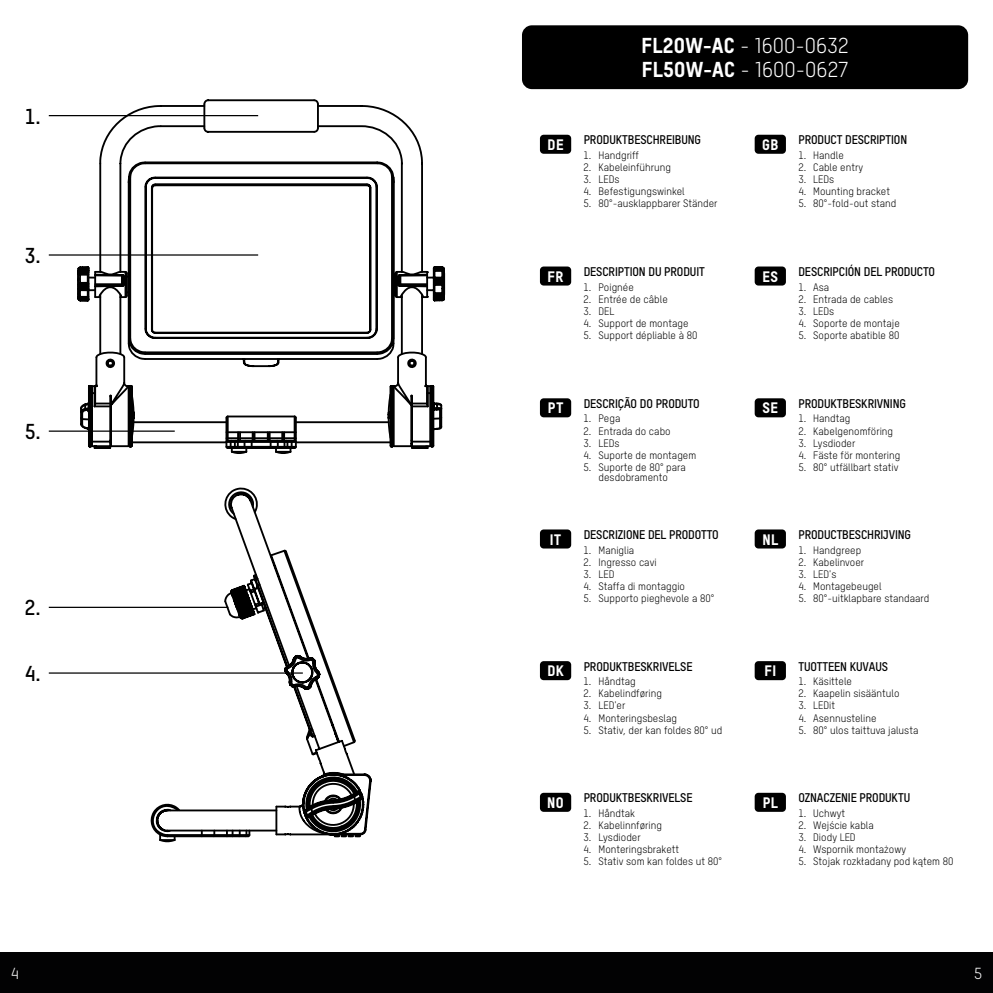
<style>
.page{position:relative;width:993px;height:993px;background:#fff}
.page>*{position:absolute;margin:0;border:0;box-sizing:border-box;transform-origin:0 0}
.t1{font:21px/23.4px "T Star Pro Regular";letter-spacing:.005em;color:#fff}
.t2{font:21px "T Star Pro Bold";color:#000}
.t3{font:15.75px "TSTARPRO";color:#fff}
.t4{font:14.7px "T Star Pro Heavy";letter-spacing:.03em;color:#fff}
.t5{font:12.25px "T Star Pro Bold";letter-spacing:-.01em;color:#000}
.t6{font:10.5px/9.6px "T Star Pro Regular";color:#000;text-align:center}
.s1{font-family:"T Star Pro Heavy"}
</style>
<div class="page">
<div style="left:0;top:951px;width:992px;height:41px;background:#020203"></div>
<hr style="left:49px;top:254px;width:209px;height:1px;background:#000">
<hr style="left:49px;top:672px;width:254px;height:1px;background:#000">
<hr style="left:49px;top:606px;width:179px;height:1px;background:#000">
<hr style="left:49px;top:430px;width:126px;height:1px;background:#000">
<hr style="left:49px;top:115px;width:209px;height:1px;background:#000">
<div style="left:522px;top:25px;width:445px;height:64px;background:#000;border-radius:10px"></div>
<svg style="left:224px;top:487px;width:45px;height:61px"></svg>
<svg style="left:364px;top:773px;width:8px;height:61px"></svg>
<svg style="left:158px;top:548px;width:206px;height:294px"></svg>
<svg style="left:282px;top:653px;width:40px;height:38px"></svg>
<svg style="left:127px;top:99px;width:296px;height:61px"></svg>
<svg style="left:76px;top:160px;width:367px;height:294px"></svg>
<svg style="left:76px;top:264px;width:370px;height:39px"></svg>
<div style="left:539px;top:135px;width:32px;height:19px;background:#000;border-radius:4px"></div>
<div style="left:539px;top:266px;width:32px;height:19px;background:#000;border-radius:4px"></div>
<div style="left:539px;top:398px;width:32px;height:19px;background:#000;border-radius:4px"></div>
<div style="left:539px;top:529px;width:32px;height:19px;background:#000;border-radius:4px"></div>
<div style="left:539px;top:661px;width:32px;height:19px;background:#000;border-radius:4px"></div>
<div style="left:539px;top:792px;width:32px;height:19px;background:#000;border-radius:4px"></div>
<div style="left:754px;top:135px;width:31px;height:19px;background:#000;border-radius:4px"></div>
<div style="left:754px;top:266px;width:31px;height:19px;background:#000;border-radius:4px"></div>
<div style="left:754px;top:398px;width:31px;height:19px;background:#000;border-radius:4px"></div>
<div style="left:754px;top:529px;width:31px;height:19px;background:#000;border-radius:4px"></div>
<div style="left:754px;top:661px;width:31px;height:19px;background:#000;border-radius:4px"></div>
<div style="left:754px;top:792px;width:31px;height:19px;background:#000;border-radius:4px"></div>
<h1 class="t2" style="left:25px;top:101px;width:17px">1.</h1>
<h1 class="t2" style="left:25px;top:240px;width:17px">3.</h1>
<h1 class="t2" style="left:25px;top:416px;width:17px">5.</h1>
<h1 class="t2" style="left:25px;top:592px;width:17px">2.</h1>
<h1 class="t2" style="left:25px;top:658px;width:17px">4.</h1>
<h1 class="t1" style="left:641px;top:33px;width:209px"><span class="s1">FL20W-AC</span> - 1600-0632<br><span class="s1">FL50W-AC</span> - 1600-0627</h1>
<h3 class="t4" style="left:547px;top:133px;width:17px">DE</h3>
<p class="t5" style="left:583px;top:131px;width:119px">PRODUKTBESCHREIBUNG</p>
<p class="t6" style="left:583px;top:149px;width:57px">1. Handgriff</p>
<p class="t6" style="left:583px;top:162px;width:89px">2. Kabeleinführung</p>
<p class="t6" style="left:583px;top:174px;width:37px">3. LEDs</p>
<p class="t6" style="left:583px;top:186px;width:103px">4. Befestigungswinkel</p>
<p class="t6" style="left:583px;top:198px;width:135px">5. 80°-ausklappbarer Ständer</p>
<h3 class="t4" style="left:762px;top:133px;width:18px">GB</h3>
<p class="t5" style="left:798px;top:131px;width:110px">PRODUCT DESCRIPTION</p>
<p class="t6" style="left:798px;top:149px;width:47px">1. Handle</p>
<p class="t6" style="left:798px;top:162px;width:66px">2. Cable entry</p>
<p class="t6" style="left:798px;top:174px;width:37px">3. LEDs</p>
<p class="t6" style="left:798px;top:186px;width:93px">4. Mounting bracket</p>
<p class="t6" style="left:798px;top:198px;width:100px">5. 80°-fold-out stand</p>
<h3 class="t4" style="left:547px;top:265px;width:17px">FR</h3>
<p class="t5" style="left:583px;top:262px;width:123px">DESCRIPTION DU PRODUIT</p>
<p class="t6" style="left:583px;top:281px;width:52px">1. Poignée</p>
<p class="t6" style="left:583px;top:293px;width:86px">2. Entrée de câble</p>
<p class="t6" style="left:583px;top:305px;width:32px">3. DEL</p>
<p class="t6" style="left:583px;top:317px;width:106px">4. Support de montage</p>
<p class="t6" style="left:583px;top:330px;width:115px">5. Support dépliable à 80</p>
<h3 class="t4" style="left:762px;top:265px;width:17px">ES</h3>
<p class="t5" style="left:798px;top:262px;width:138px">DESCRIPCIÓN DEL PRODUCTO</p>
<p class="t6" style="left:798px;top:281px;width:32px">1. Asa</p>
<p class="t6" style="left:798px;top:293px;width:96px">2. Entrada de cables</p>
<p class="t6" style="left:798px;top:305px;width:37px">3. LEDs</p>
<p class="t6" style="left:798px;top:317px;width:103px">4. Soporte de montaje</p>
<p class="t6" style="left:798px;top:330px;width:102px">5. Soporte abatible 80</p>
<h3 class="t4" style="left:547px;top:396px;width:17px">PT</h3>
<p class="t5" style="left:583px;top:394px;width:117px">DESCRIÇÃO DO PRODUTO</p>
<p class="t6" style="left:583px;top:413px;width:38px">1. Pega</p>
<p class="t6" style="left:583px;top:425px;width:89px">2. Entrada do cabo</p>
<p class="t6" style="left:583px;top:437px;width:37px">3. LEDs</p>
<p class="t6" style="left:583px;top:449px;width:114px">4. Suporte de montagem</p>
<p class="t6" style="left:583px;top:461px;width:104px">5. Suporte de 80° para desdobramento</p>
<h3 class="t4" style="left:762px;top:396px;width:17px">SE</h3>
<p class="t5" style="left:798px;top:394px;width:109px">PRODUKTBESKRIVNING</p>
<p class="t6" style="left:798px;top:413px;width:54px">1. Handtag</p>
<p class="t6" style="left:798px;top:425px;width:96px">2. Kabelgenomföring</p>
<p class="t6" style="left:798px;top:437px;width:58px">3. Lysdioder</p>
<p class="t6" style="left:798px;top:449px;width:103px">4. Fäste för montering</p>
<p class="t6" style="left:798px;top:461px;width:102px">5. 80° utfällbart stativ</p>
<h3 class="t4" style="left:549px;top:527px;width:13px">IT</h3>
<p class="t5" style="left:583px;top:525px;width:137px">DESCRIZIONE DEL PRODOTTO</p>
<p class="t6" style="left:583px;top:544px;width:52px">1. Maniglia</p>
<p class="t6" style="left:583px;top:556px;width:74px">2. Ingresso cavi</p>
<p class="t6" style="left:583px;top:568px;width:32px">3. LED</p>
<p class="t6" style="left:583px;top:580px;width:103px">4. Staffa di montaggio</p>
<p class="t6" style="left:583px;top:592px;width:132px">5. Supporto pieghevole a 80°</p>
<h3 class="t4" style="left:762px;top:527px;width:17px">NL</h3>
<p class="t5" style="left:798px;top:525px;width:114px">PRODUCTBESCHRIJVING</p>
<p class="t6" style="left:798px;top:544px;width:64px">1. Handgreep</p>
<p class="t6" style="left:798px;top:556px;width:67px">2. Kabelinvoer</p>
<p class="t6" style="left:798px;top:568px;width:40px">3. LED's</p>
<p class="t6" style="left:798px;top:580px;width:85px">4. Montagebeugel</p>
<p class="t6" style="left:798px;top:592px;width:132px">5. 80°-uitklapbare standaard</p>
<h3 class="t4" style="left:547px;top:659px;width:18px">DK</h3>
<p class="t5" style="left:583px;top:657px;width:110px">PRODUKTBESKRIVELSE</p>
<p class="t6" style="left:583px;top:675px;width:54px">1. Håndtag</p>
<p class="t6" style="left:583px;top:687px;width:80px">2. Kabelindføring</p>
<p class="t6" style="left:583px;top:700px;width:43px">3. LED'er</p>
<p class="t6" style="left:583px;top:712px;width:95px">4. Monteringsbeslag</p>
<p class="t6" style="left:583px;top:724px;width:140px">5. Stativ, der kan foldes 80° ud</p>
<h3 class="t4" style="left:764px;top:659px;width:13px">FI</h3>
<p class="t5" style="left:798px;top:657px;width:91px">TUOTTEEN KUVAUS</p>
<p class="t6" style="left:798px;top:675px;width:55px">1. Käsittele</p>
<p class="t6" style="left:798px;top:687px;width:103px">2. Kaapelin sisääntulo</p>
<p class="t6" style="left:798px;top:700px;width:38px">3. LEDit</p>
<p class="t6" style="left:798px;top:712px;width:80px">4. Asennusteline</p>
<p class="t6" style="left:798px;top:724px;width:121px">5. 80° ulos taittuva jalusta</p>
<h3 class="t4" style="left:547px;top:791px;width:18px">NO</h3>
<p class="t5" style="left:583px;top:788px;width:110px">PRODUKTBESKRIVELSE</p>
<p class="t6" style="left:583px;top:807px;width:53px">1. Håndtak</p>
<p class="t6" style="left:583px;top:819px;width:80px">2. Kabelinnføring</p>
<p class="t6" style="left:583px;top:831px;width:58px">3. Lysdioder</p>
<p class="t6" style="left:583px;top:843px;width:97px">4. Monteringsbrakett</p>
<p class="t6" style="left:583px;top:855px;width:140px">5. Stativ som kan foldes ut 80°</p>
<h3 class="t4" style="left:762px;top:791px;width:17px">PL</h3>
<p class="t5" style="left:798px;top:788px;width:113px">OZNACZENIE PRODUKTU</p>
<p class="t6" style="left:798px;top:807px;width:48px">1. Uchwyt</p>
<p class="t6" style="left:798px;top:819px;width:77px">2. Wejście kabla</p>
<p class="t6" style="left:798px;top:831px;width:59px">3. Diody LED</p>
<p class="t6" style="left:798px;top:843px;width:109px">4. Wspornik montażowy</p>
<p class="t6" style="left:798px;top:855px;width:157px">5. Stojak rozkładany pod kątem 80</p>
<h2 class="t3" style="left:11px;top:962px;width:10px">4</h2>
<h2 class="t3" style="left:973px;top:962px;width:10px">5</h2>
</div>
